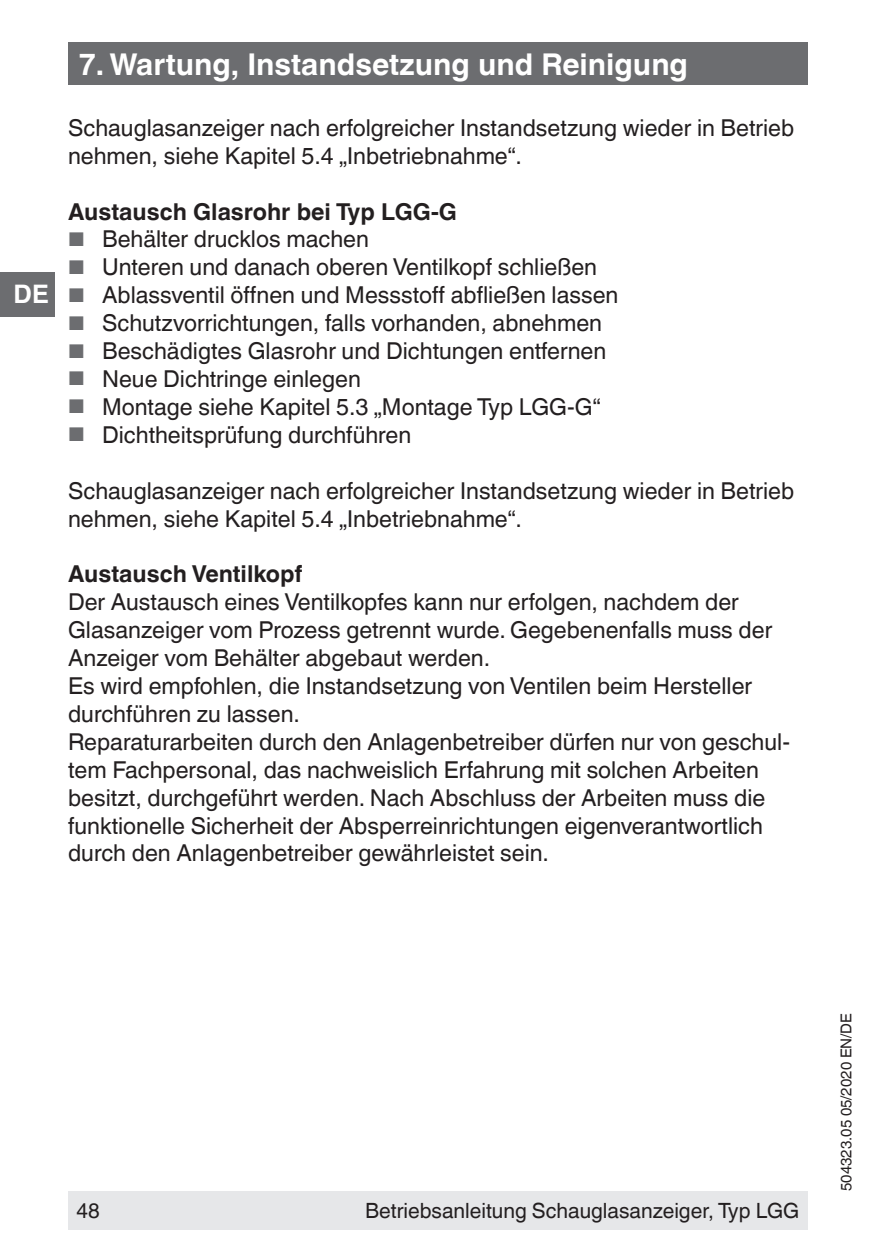
<style>
.page{position:relative;width:893px;height:1259px;background:#fff}
.page>*{position:absolute;margin:0;border:0;box-sizing:border-box;transform-origin:0 0}
.t1{font:700 30px "Helvetica World";color:#fff}
.t2{font:700 25.5px "Helvetica World";color:#fff}
.t3{font:23.4px/27.9px "Helvetica World";color:#231f20}
.t4{font:700 23.4px "Helvetica World";color:#231f20}
.t5{font:21px "Helvetica World";color:#231f20}
.t6{font:15px "Helvetica World";color:#231f20}
.s1{font-size:19.8px;color:#6c6d70}
</style>
<div class="page">
<div style="left:68px;top:1191px;width:740px;height:38px;background:#e6e7e9"></div>
<div style="left:68px;top:43px;width:740px;height:42px;background:#6c6d70"></div>
<div style="left:0;top:272px;width:55px;height:44px;background:#6c6d70"></div>
<p class="t2" style="left:13px;top:280px;width:37px">DE</p>
<p class="t1" style="left:79px;top:47px;width:611px">7. Wartung, Instandsetzung und Reinigung</p>
<p class="t3" style="left:68px;top:114px;width:728px">Schauglasanzeiger nach erfolgreicher Instandsetzung wieder in Betrieb nehmen, siehe Kapitel 5.4 „Inbetriebnahme“.</p>
<p class="t4" style="left:68px;top:198px;width:390px">Austausch Glasrohr bei Typ LGG-G</p>
<p class="t3" style="left:68px;top:225px;width:302px"><span class="s1">■</span> Behälter drucklos machen</p>
<p class="t3" style="left:68px;top:253px;width:531px"><span class="s1">■</span> Unteren und danach oberen Ventilkopf schließen</p>
<p class="t3" style="left:68px;top:281px;width:552px"><span class="s1">■</span> Ablassventil öffnen und Messstoff abfließen lassen</p>
<p class="t3" style="left:68px;top:309px;width:535px"><span class="s1">■</span> Schutzvorrichtungen, falls vorhanden, abnehmen</p>
<p class="t3" style="left:68px;top:337px;width:540px"><span class="s1">■</span> Beschädigtes Glasrohr und Dichtungen entfernen</p>
<p class="t3" style="left:68px;top:365px;width:294px"><span class="s1">■</span> Neue Dichtringe einlegen</p>
<p class="t3" style="left:68px;top:393px;width:534px"><span class="s1">■</span> Montage siehe Kapitel 5.3 „Montage Typ LGG-G“</p>
<p class="t3" style="left:68px;top:421px;width:345px"><span class="s1">■</span> Dichtheitsprüfung durchführen</p>
<p class="t3" style="left:68px;top:476px;width:728px">Schauglasanzeiger nach erfolgreicher Instandsetzung wieder in Betrieb nehmen, siehe Kapitel 5.4 „Inbetriebnahme“.</p>
<p class="t4" style="left:68px;top:560px;width:236px">Austausch Ventilkopf</p>
<p class="t3" style="left:68px;top:588px;width:723px">Der Austausch eines Ventilkopfes kann nur erfolgen, nachdem der Glasanzeiger vom Prozess getrennt wurde. Gegebenenfalls muss der Anzeiger vom Behälter abgebaut werden.<br>Es wird empfohlen, die Instandsetzung von Ventilen beim Hersteller durchführen zu lassen.<br>Reparaturarbeiten durch den Anlagenbetreiber dürfen nur von geschul&shy;tem Fachpersonal, das nachweislich Erfahrung mit solchen Arbeiten besitzt, durchgeführt werden. Nach Abschluss der Arbeiten muss die funktionelle Sicherheit der Absperreinrichtungen eigenverantwortlich durch den Anlagenbetreiber gewährleistet sein.</p>
<p class="t5" style="left:77px;top:1198px;width:25px">48</p>
<p class="t5" style="left:365px;top:1198px;width:436px">Betriebsanleitung Schauglasanzeiger, Typ LGG</p>
<p class="t6" style="left:838px;top:1191px;width:179px;rotate:-90deg">504323.05 05/2020 EN/DE</p>
</div>
